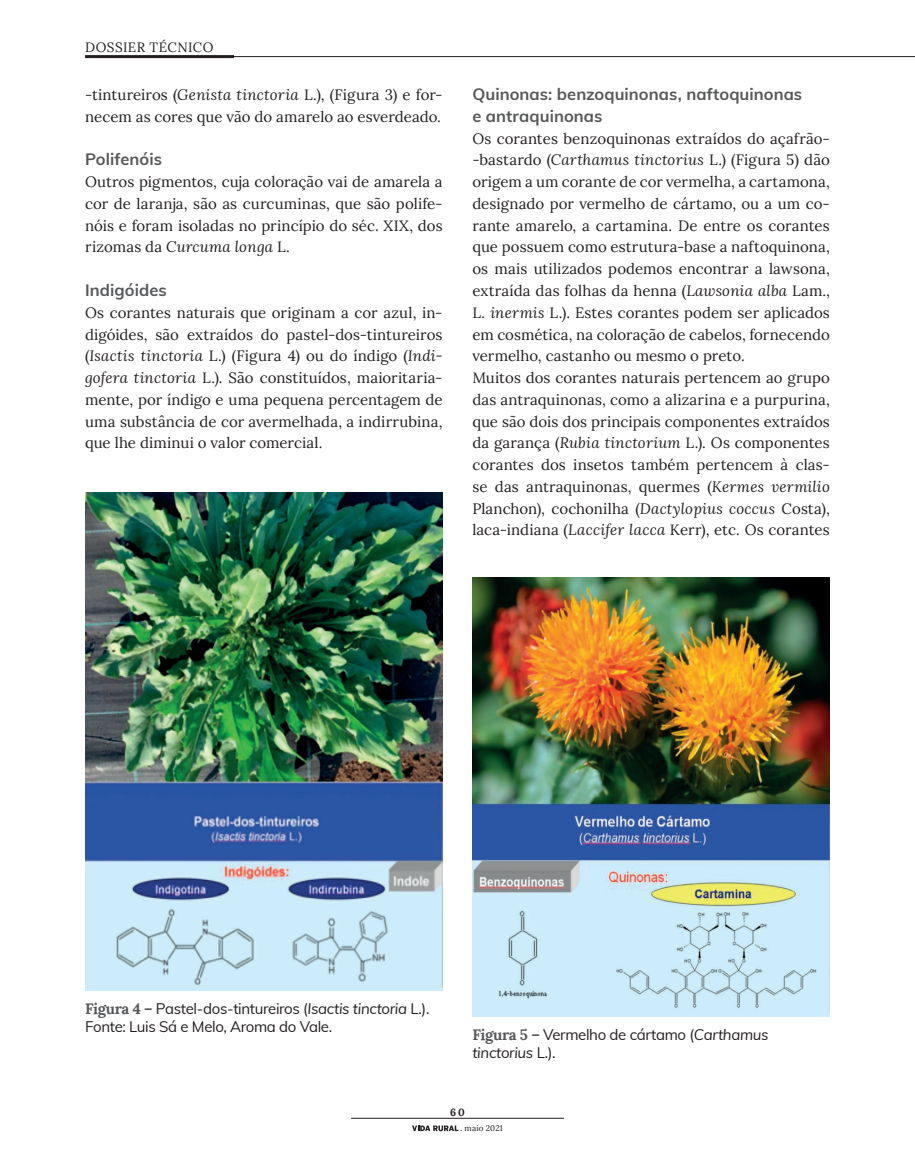
<style>
.page{position:relative;width:915px;height:1149px;background:#fff}
.page>*{position:absolute;margin:0;border:0;box-sizing:border-box;transform-origin:0 0}
.t1{font:700 16.5px/21.8px "Muli";letter-spacing:.005em;color:#57585a}
.t2{font:15px/21.8px "Lora";letter-spacing:.005em;color:#231f20}
.t3{font:15px/18px "Muli";letter-spacing:-.02em;color:#231f20}
.t4{font:13.5px "Lora";letter-spacing:.03em;color:#231f20}
.t5{font:700 10.5px "Lora";color:#231f20}
.t6{font:8.1px "Lora";letter-spacing:.025em;color:#231f20}
.s1{font-style:italic}
.s2{font-family:"Lora";font-weight:700;color:#57585a}
.s3{font-family:"Poynter Text Roman Two"}
</style>
<div class="page">
<hr style="left:213px;top:56px;width:701px;height:1px;background:#231f20">
<svg style="left:412px;top:1125px;width:46px;height:5px"></svg>
<hr style="left:85px;top:55px;width:149px;height:3px;background:#231f20">
<hr style="left:351px;top:1117px;width:212px;height:1px;background:#231f20">
<img style="left:85px;top:492px;width:357px;height:497px">
<img style="left:472px;top:577px;width:357px;height:438px">
<p class="t4" style="left:85px;top:37px;width:130px">DOSSIER TÉCNICO</p>
<p class="t2" style="left:85px;top:83px;width:359px">-tintureiros (<span class="s1">Genista tinctoria</span> L.), (Figura 3) e for&shy;necem as cores que vão do amarelo ao esverdeado.</p>
<p class="t1" style="left:85px;top:148px;width:78px">Polifenóis</p>
<p class="t2" style="left:85px;top:170px;width:359px;text-align:justify">Outros pigmentos, cuja coloração vai de amarela a cor de laranja, são as curcuminas, que são polife&shy;nóis e foram isoladas no princípio do séc. XIX, dos rizomas da <span class="s1">Curcuma longa</span> L.</p>
<p class="t1" style="left:85px;top:278px;width:83px">Indigóides</p>
<p class="t2" style="left:85px;top:300px;width:359px;text-align:justify">Os corantes naturais que originam a cor azul, in&shy;digóides, são extraídos do pastel-dos-tintureiros (<span class="s1">Isactis tinctoria</span> L.) (Figura 4) ou do índigo (<span class="s1">Indi&shy;gofera tinctoria</span> L.). São constituídos, maioritaria&shy;mente, por índigo e uma pequena percentagem de uma substância de cor avermelhada, a indirrubina, que lhe diminui o valor comercial.</p>
<p class="t1" style="left:472px;top:82px;width:331px">Quinonas: benzoquinonas, naftoquinonas e antraquinonas</p>
<p class="t2" style="left:472px;top:126px;width:359px">Os corantes benzoquinonas extraídos do açafrão--bastardo (<span class="s1">Carthamus tinctorius</span> L.) (Figura 5) dão origem a um corante de cor vermelha, a cartamona, designado por vermelho de cártamo, ou a um co&shy;rante amarelo, a cartamina. De entre os corantes que possuem como estrutura-base a naftoquinona, os mais utilizados podemos encontrar a lawsona, extraída das folhas da henna (<span class="s1">Lawsonia alba</span> Lam., L. <span class="s1">inermis</span> L.). Estes corantes podem ser aplicados em cosmética, na coloração de cabelos, fornecendo vermelho, castanho ou mesmo o preto.<br>Muitos dos corantes naturais pertencem ao grupo das antraquinonas, como a alizarina e a purpurina, que são dois dos principais componentes extraídos da garança (<span class="s1">Rubia tinctorium</span> L.). Os componentes corantes dos insetos também pertencem à clas&shy;se das antraquinonas, quermes (<span class="s1">Kermes vermilio </span>Planchon), cochonilha (<span class="s1">Dactylopius coccus</span> Costa), laca-indiana (<span class="s1">Laccifer lacca</span> Kerr), etc. Os corantes</p>
<p class="t3" style="left:85px;top:998px;width:346px"><span class="s2">Figura 4 –</span> Pastel-dos-tintureiros (<span class="s1">Isactis tinctoria</span> L.).<br>Fonte: Luis Sá e Melo, Aroma do Vale.</p>
<p class="t3" style="left:472px;top:1024px;width:298px"><span class="s2">Figura 5 –</span> Vermelho de cártamo (<span class="s1">Carthamus tinctorius</span> L.).</p>
<p class="t5" style="left:450px;top:1103px;width:16px">60</p>
<p class="t6" style="left:460px;top:1121px;width:44px"><span class="s3">.</span> maio 2021</p>
</div>
